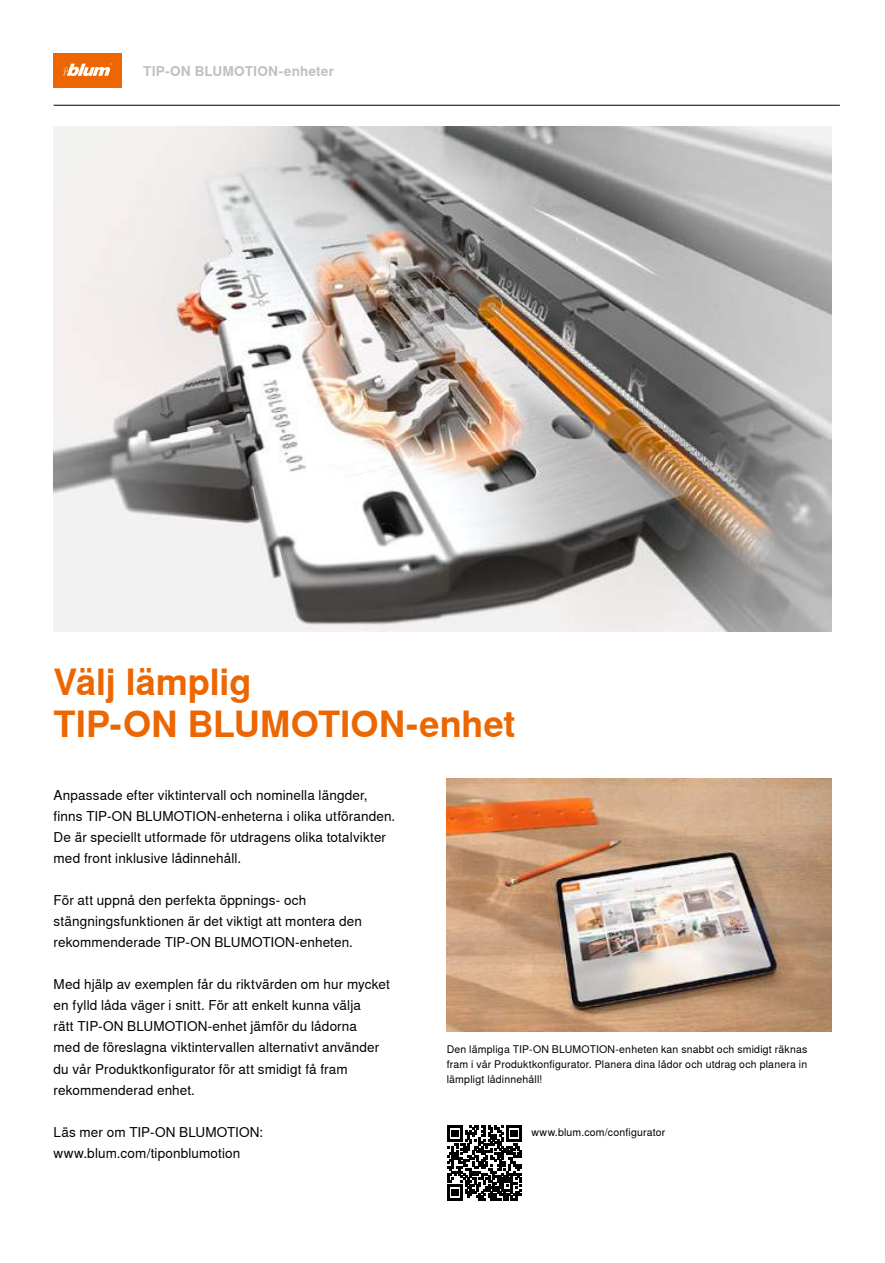
<style>
.page{position:relative;width:885px;height:1263px;background:#fff}
.page>*{position:absolute;margin:0;border:0;box-sizing:border-box;transform-origin:0 0}
.t1{font:700 36px/42.2px "Nimbus Sans Global";letter-spacing:-.005em;color:#ec6602}
.t2{font:13.5px/21px "Nimbus Sans Global";letter-spacing:.01em;color:#000}
.t3{font:700 13.5px "Nimbus Sans Global";letter-spacing:.015em;color:#c0c0c1}
.t4{font:10.5px/15px "Nimbus Sans Global";letter-spacing:.02em;color:#000;text-align:justify}
</style>
<div class="page">
<div style="left:54px;top:54px;width:68px;height:34px;background:#ec6602"></div>
<svg style="left:63px;top:63px;width:49px;height:13px"></svg>
<img style="left:54px;top:126px;width:777px;height:505px">
<img style="left:446px;top:779px;width:385px;height:252px">
<svg style="left:447px;top:1125px;width:75px;height:75px"></svg>
<hr style="left:54px;top:105px;width:785px;height:1px;background:#000">
<p class="t3" style="left:143px;top:63px;width:192px">TIP-ON BLUMOTION-enheter</p>
<h1 class="t1" style="left:54px;top:661px;width:463px">Välj lämplig<br>TIP-ON BLUMOTION-enhet</h1>
<p class="t2" style="left:54px;top:785px;width:343px">Anpassade efter viktintervall och nominella längder, finns TIP-ON BLUMOTION-enheterna i olika utföranden.<br>De är speciellt utformade för utdragens olika totalvikter med front inklusive lådinnehåll.</p>
<p class="t2" style="left:54px;top:890px;width:310px">För att uppnå den perfekta öppnings- och stängningsfunktionen är det viktigt att montera den rekommenderade TIP-ON BLUMOTION-enheten.</p>
<p class="t2" style="left:54px;top:974px;width:338px">Med hjälp av exemplen får du riktvärden om hur mycket en fylld låda väger i snitt. För att enkelt kunna välja<br>rätt TIP-ON BLUMOTION-enhet jämför du lådorna<br>med de föreslagna viktintervallen alternativt använder du vår Produktkonfigurator för att smidigt få fram rekommenderad enhet.</p>
<p class="t2" style="left:54px;top:1121px;width:211px">Läs mer om TIP-ON BLUMOTION: www.blum.com/tiponblumotion</p>
<p class="t4" style="left:446px;top:1041px;width:362px">Den lämpliga TIP-ON BLUMOTION-enheten kan snabbt och smidigt räknas fram i vår Produktkonfigurator. Planera dina lådor och utdrag och planera in lämpligt lådinnehåll!</p>
<p class="t4" style="left:531px;top:1125px;width:135px">www.blum.com/configurator</p>
</div>
